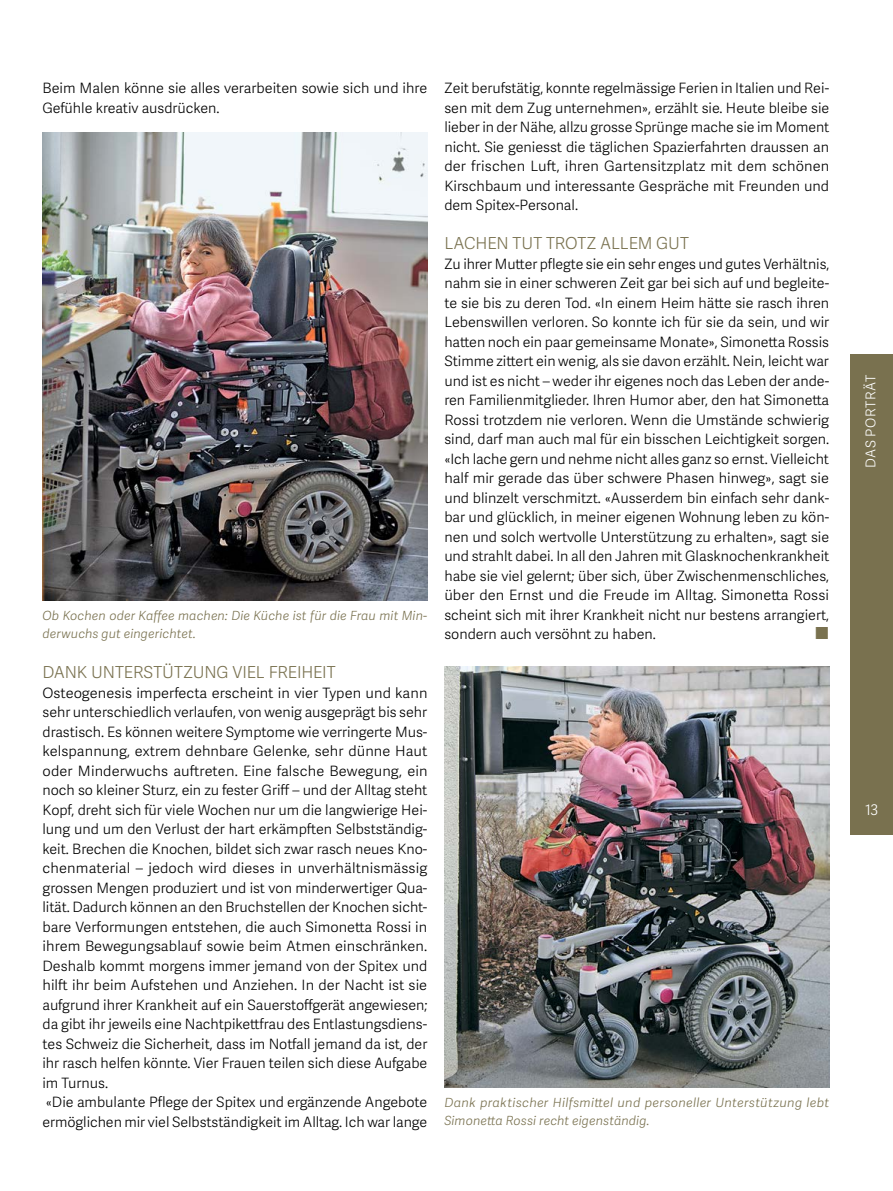
<style>
.page{position:relative;width:893px;height:1191px;background:#fff}
.page>*{position:absolute;margin:0;border:0;box-sizing:border-box;transform-origin:0 0}
._01a_Grundschrift{font:300 24px "Adelle Sans";color:#79714f}
._06a_Untertitel_Gold{font:300 16.5px "Adelle Sans";letter-spacing:-.01em;color:#79714f}
.t1{font:300 14.7px "Adelle Sans";color:#fff}
._01a_Grundschrift-2{font:300 14.25px/19.5px "Adelle Sans";color:#000;text-align:justify}
.t2{font:300 13.5px "Adelle Sans";letter-spacing:.035em;color:#fff}
._07_Bildlegende{font:italic 300 12.6px/18px "Adelle Sans";letter-spacing:.015em;color:#79714f}
</style>
<div class="page">
<img style="left:43px;top:132px;width:384px;height:468px">
<img style="left:444px;top:666px;width:385px;height:422px">
<div style="left:850px;top:354px;width:43px;height:480px;background:#79714f"></div>
<p class="_01a_Grundschrift-2" style="left:43px;top:78px;width:386px">Beim Malen könne sie alles verarbeiten sowie sich und ihre<br>Gefühle kreativ ausdrücken.</p>
<p class="_07_Bildlegende" style="left:43px;top:606px;width:386px">Ob Kochen oder Kaffee machen: Die Küche ist für die Frau mit Min&shy;derwuchs gut eingerichtet.</p>
<p class="_06a_Untertitel_Gold" style="left:43px;top:660px;width:295px">DANK UNTERSTÜTZUNG VIEL FREIHEIT</p>
<p class="_01a_Grundschrift-2" style="left:43px;top:682px;width:387px">Osteogenesis imperfecta erscheint in vier Typen und kann sehr unterschiedlich verlaufen, von wenig ausgeprägt bis sehr drastisch. Es können weitere Symptome wie verringerte Mus&shy;kelspannung, extrem dehnbare Gelenke, sehr dünne Haut oder Minderwuchs auftreten. Eine falsche Bewegung, ein noch so kleiner Sturz, ein zu fester Griff – und der Alltag steht Kopf, dreht sich für viele Wochen nur um die langwierige Hei&shy;lung und um den Verlust der hart erkämpften Selbstständig&shy;keit. Brechen die Knochen, bildet sich zwar rasch neues Kno&shy;chenmaterial – jedoch wird dieses in unverhältnismässig grossen Mengen produziert und ist von minderwertiger Qua&shy;lität. Dadurch können an den Bruchstellen der Knochen sicht&shy;bare Verformungen entstehen, die auch Simonetta Rossi in ihrem Bewegungsablauf sowie beim Atmen einschränken.<br>Deshalb kommt morgens immer jemand von der Spitex und hilft ihr beim Aufstehen und Anziehen. In der Nacht ist sie aufgrund ihrer Krankheit auf ein Sauerstoffgerät angewiesen; da gibt ihr jeweils eine Nachtpikettfrau des Entlastungsdiens&shy;tes Schweiz die Sicherheit, dass im Notfall jemand da ist, der ihr rasch helfen könnte. Vier Frauen teilen sich diese Aufgabe im Turnus.</p>
<p class="_01a_Grundschrift-2" style="left:43px;top:1092px;width:386px">«Die ambulante Pflege der Spitex und ergänzende Angebote ermöglichen mir viel Selbstständigkeit im Alltag. Ich war lange</p>
<p class="_01a_Grundschrift-2" style="left:444px;top:78px;width:387px">Zeit berufstätig, konnte regelmässige Ferien in Italien und Rei&shy;sen mit dem Zug unternehmen», erzählt sie. Heute bleibe sie lieber in der Nähe, allzu grosse Sprünge mache sie im Moment nicht. Sie geniesst die täglichen Spazierfahrten draussen an der frischen Luft, ihren Gartensitzplatz mit dem schönen Kirschbaum und interessante Gespräche mit Freunden und dem Spitex-Personal.</p>
<p class="_06a_Untertitel_Gold" style="left:444px;top:231px;width:246px">LACHEN TUT TROTZ ALLEM GUT</p>
<p class="_01a_Grundschrift-2" style="left:444px;top:253px;width:386px">Zu ihrer Mutter pflegte sie ein sehr enges und gutes Verhältnis, nahm sie in einer schweren Zeit gar bei sich auf und begleite&shy;te sie bis zu deren Tod. «In einem Heim hätte sie rasch ihren Lebenswillen verloren. So konnte ich für sie da sein, und wir hatten noch ein paar gemeinsame Monate», Simonetta Rossis Stimme zittert ein wenig, als sie davon erzählt. Nein, leicht war und ist es nicht – weder ihr eigenes noch das Leben der ande&shy;ren Familienmitglieder. Ihren Humor aber, den hat Simonetta Rossi trotzdem nie verloren. Wenn die Umstände schwierig sind, darf man auch mal für ein bisschen Leichtigkeit sorgen. «Ich lache gern und nehme nicht alles ganz so ernst. Vielleicht half mir gerade das über schwere Phasen hinweg», sagt sie und blinzelt verschmitzt. «Ausserdem bin einfach sehr dank&shy;bar und glücklich, in meiner eigenen Wohnung leben zu kön&shy;nen und solch wertvolle Unterstützung zu erhalten», sagt sie und strahlt dabei. In all den Jahren mit Glasknochenkrankheit habe sie viel gelernt; über sich, über Zwischenmenschliches, über den Ernst und die Freude im Alltag. Simonetta Rossi scheint sich mit ihrer Krankheit nicht nur bestens arrangiert, sondern auch versöhnt zu haben.</p>
<p class="_01a_Grundschrift" style="left:815px;top:613px;width:16px">W</p>
<p class="_07_Bildlegende" style="left:444px;top:1093px;width:386px">Dank praktischer Hilfsmittel und personeller Unterstützung lebt<br>Simonetta Rossi recht eigenständig.</p>
<p class="t2" style="left:861px;top:468px;width:94px;rotate:-90deg">DAS PORTRÄT</p>
<p class="t1" style="left:865px;top:799px;width:15px">13</p>
</div>
